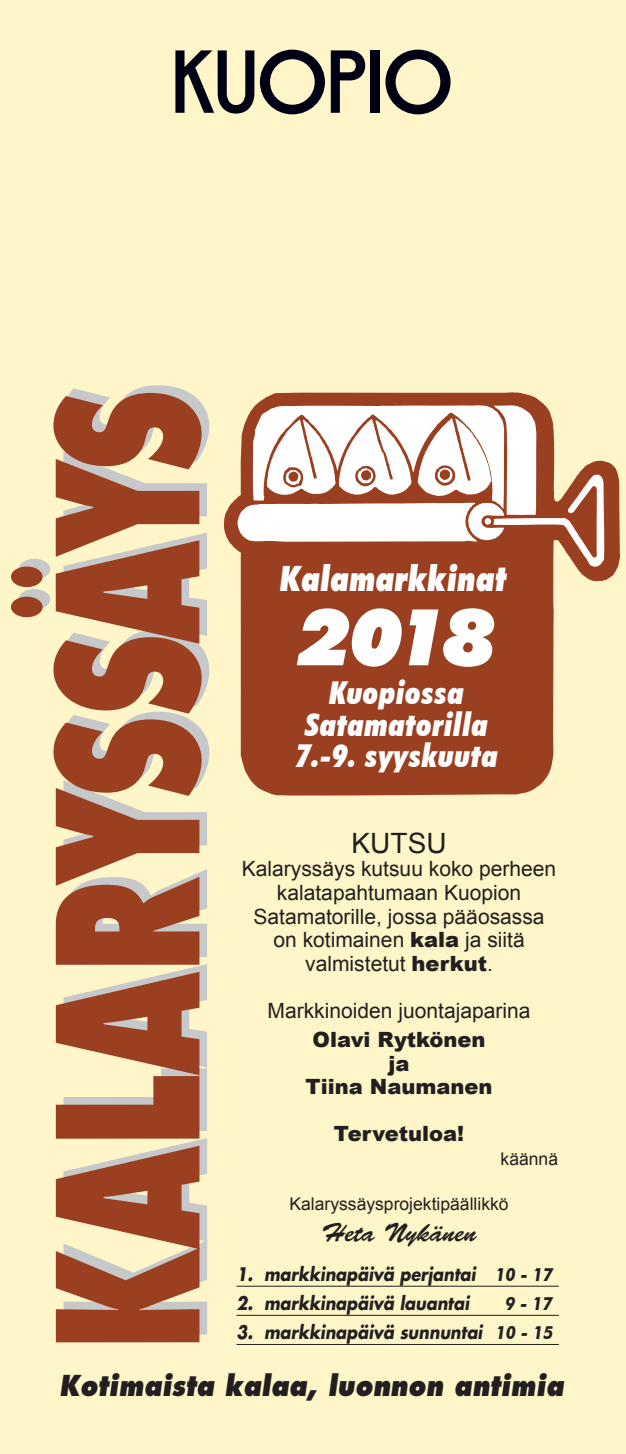
<style>
.page{position:relative;width:626px;height:1454px;background:#fff}
.page>*{position:absolute;margin:0;border:0;box-sizing:border-box;transform-origin:0 0}
.t1{font:800 190.22px "Futura";letter-spacing:-.04em;color:#9b3f21;scale:.65 1}
.t2{font:italic 900 78.75px "Futura BT";color:#fff}
.t3{font:800 33.25px "Futura";color:#fff;scale:.78 1}
.t4{font:italic 900 condensed 31.5px/31.5px "Futura BT";letter-spacing:.025em;color:#fff;text-align:center}
.t5{font:800 28px "Futura";color:#231f20;scale:.88 1}
.t6{font:28px "Arial";color:#231f20}
.t7{font:26.25px "Brush Script Std";color:#231f20}
.t8{font:21px/23.6px "Arial";color:#231f20;text-align:center}
.t9{font:900 21px/23.6px "Arial";color:#231f20;text-align:center}
.t10{font:700 18.2px "Futura";color:#231f20;scale:.88 1}
.t11{font:700 18.2px "Futura BT";color:#231f20;scale:.88 1}
.t12{font:17.5px "Arial";color:#231f20}
.s1{font-weight:900}
.s2{font-family:"Futura BT"}
</style>
<div class="page">
<div style="left:0;top:0;width:625px;height:1453px;background:#fef5c9"></div>
<hr style="left:236px;top:1285px;width:322px;height:1px;background:#231f20">
<hr style="left:236px;top:1315px;width:322px;height:1px;background:#231f20">
<hr style="left:236px;top:1344px;width:322px;height:1px;background:#231f20">
<svg style="left:224px;top:392px;width:395px;height:404px"></svg>
<svg style="left:236px;top:405px;width:368px;height:374px;background:#be826a"></svg>
<svg style="left:330px;top:50px;width:35px;height:63px"></svg>
<div style="left:370px;top:50px;width:9px;height:63px;background:#000015"></div>
<svg style="left:385px;top:50px;width:65px;height:64px"></svg>
<svg style="left:175px;top:50px;width:149px;height:64px"></svg>
<h1 class="t1" style="left:7px;top:1350px;width:1478px;rotate:-90deg">KALARYSSÄYS</h1>
<h3 class="t3" style="left:278px;top:557px;width:298px">Kalamarkkinat</h3>
<h2 class="t2" style="left:297px;top:589px;width:200px">2018</h2>
<h3 class="t4" style="left:295px;top:677px;width:204px">Kuopiossa<br>Satamatorilla<br>7.-9. syyskuuta</h3>
<h3 class="t6" style="left:351px;top:824px;width:96px">KUTSU</h3>
<p class="t8" style="left:242px;top:857px;width:315px">Kalaryssäys kutsuu koko perheen kalatapahtumaan Kuopion<br>Satamatorille, jossa pääosassa on kotimainen <span class="s1">kala</span> ja siitä valmistetut <span class="s1">herkut</span>.</p>
<p class="t8" style="left:267px;top:999px;width:264px">Markkinoiden juontajaparina</p>
<p class="t9" style="left:305px;top:1027px;width:188px">Olavi Rytkönen ja<br>Tiina Naumanen</p>
<p class="t9" style="left:333px;top:1121px;width:132px">Tervetuloa!</p>
<p class="t12" style="left:500px;top:1147px;width:59px">käännä</p>
<p class="t12" style="left:289px;top:1192px;width:220px">Kalaryssäysprojektipäällikkö</p>
<p class="t7" style="left:321px;top:1218px;width:156px">Heta Nykänen</p>
<p class="t10" style="left:236px;top:1262px;width:352px">1. markkinapäivä perjantai <span class="s2">10 - 1</span></p>
<p class="t10" style="left:236px;top:1291px;width:269px">2. markkinapäivä lauantai</p>
<p class="t11" style="left:504px;top:1292px;width:59px">9 - 17</p>
<p class="t10" style="left:236px;top:1320px;width:364px">3. markkinapäivä sunnuntai <span class="s2">10 - 15</span></p>
<h3 class="t5" style="left:59px;top:1367px;width:579px">Kotimaista kalaa, luonnon antimia</h3>
<p class="t11" style="left:541px;top:1263px;width:16px">7</p>
</div>
